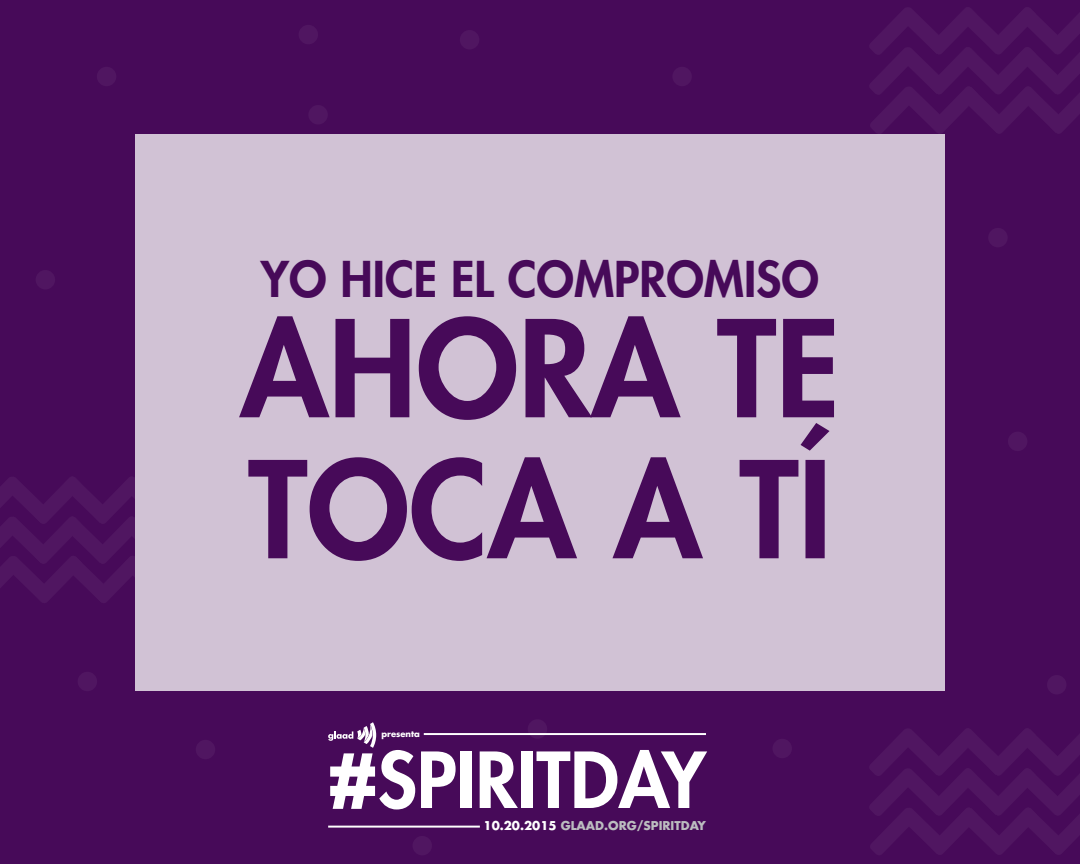
<style>
.page{position:relative;width:1080px;height:864px;background:#470a59}
.page>*{position:absolute;margin:0;border:0;box-sizing:border-box;transform-origin:0 0}
.t1{font:800 130.5px/141px "Futura LT";color:#470a59}
.t2{font:800 75px "Futura LT";color:#fff}
.t3{font:800 48px "Futura LT";color:#470a59}
.t4{font:700 11.85px "Futura LT";color:#bcbdc0}
.t5{font:700 8.4px "Futura LT";color:#fff}
.s1{font-family:"Arial";font-weight:900}
.s2{color:#fff}
</style>
<div class="page">
<svg style="left:868px;top:7px;width:212px;height:128px"></svg>
<svg style="left:870px;top:728px;width:210px;height:127px"></svg>
<div style="left:97px;top:67px;width:19px;height:19px;background:#501661;border-radius:50%"></div>
<div style="left:528px;top:719px;width:19px;height:20px;background:#501661;border-radius:50%"></div>
<div style="left:460px;top:30px;width:19px;height:20px;background:#501661;border-radius:50%"></div>
<div style="left:196px;top:740px;width:19px;height:19px;background:#501661;border-radius:50%"></div>
<div style="left:772px;top:739px;width:20px;height:19px;background:#501661;border-radius:50%"></div>
<div style="left:308px;top:105px;width:20px;height:20px;background:#501661;border-radius:50%"></div>
<svg style="left:0;top:477px;width:135px;height:126px"></svg>
<div style="left:412px;top:836px;width:20px;height:19px;background:#501661;border-radius:50%"></div>
<div style="left:78px;top:672px;width:19px;height:19px;background:#501661;border-radius:50%"></div>
<svg style="left:328px;top:722px;width:48px;height:26px"></svg>
<hr style="left:328px;top:826px;width:152px;height:2px;background:#fff">
<hr style="left:424px;top:733px;width:282px;height:2px;background:#fff">
<div style="left:135px;top:135px;width:810px;height:556px;background:#d1c2d5"></div>
<div style="left:36px;top:270px;width:19px;height:20px;background:#501661;border-radius:50%"></div>
<div style="left:299px;top:25px;width:19px;height:19px;background:#501661;border-radius:50%"></div>
<div style="left:672px;top:67px;width:20px;height:19px;background:#501661;border-radius:50%"></div>
<div style="left:988px;top:228px;width:20px;height:19px;background:#501661;border-radius:50%"></div>
<div style="left:1008px;top:432px;width:19px;height:19px;background:#501661;border-radius:50%"></div>
<div style="left:1047px;top:675px;width:19px;height:19px;background:#501661;border-radius:50%"></div>
<p class="t3" style="left:261px;top:248px;width:560px">YO HICE EL COMPROMISO</p>
<p class="t1" style="left:240px;top:296px;width:601px">AHORA TE<br>TOCA A TÍ</p>
<p class="t5" style="left:381px;top:729px;width:40px">presenta</p>
<p class="t2" style="left:328px;top:730px;width:380px"><span class="s1">#</span>SPIRITDAY</p>
<p class="t4" style="left:484px;top:818px;width:224px"><span class="s2">10.20.2015</span> GLAAD.ORG/SPIRITDAY</p>
</div>
